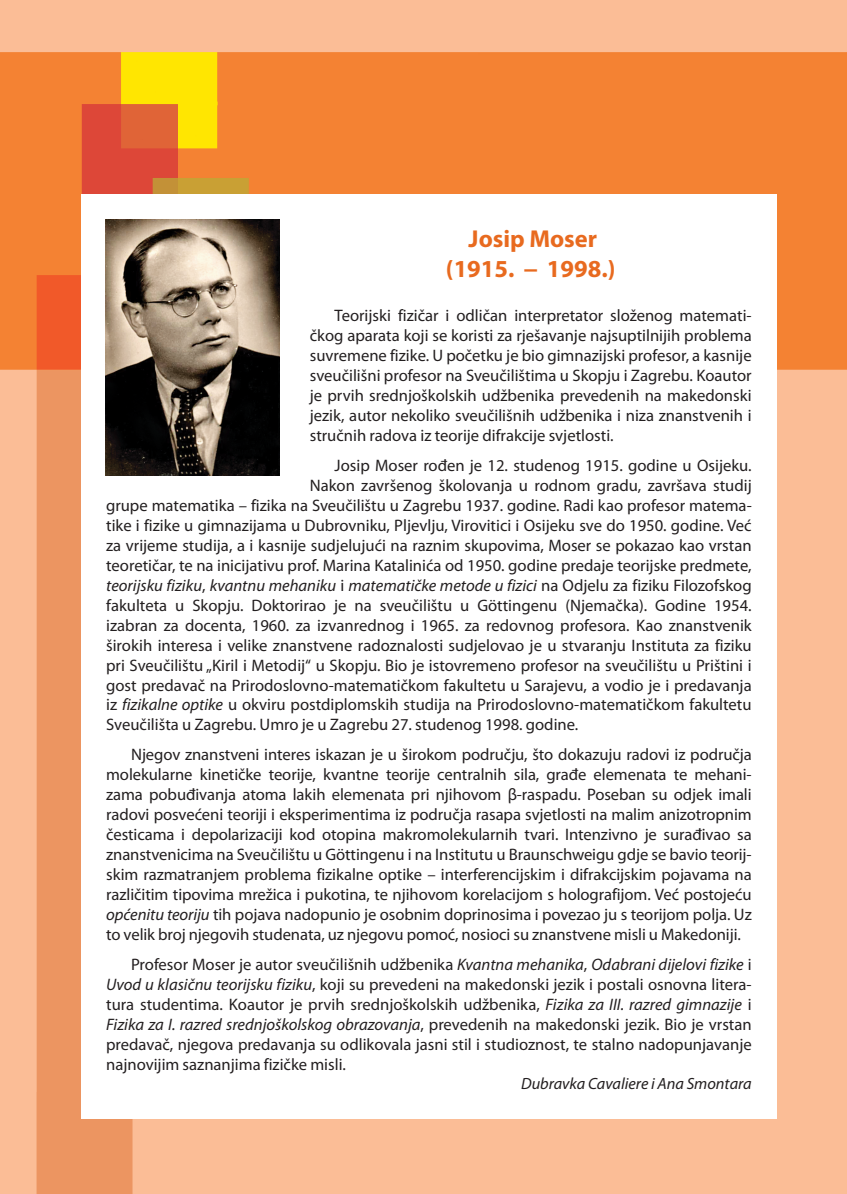
<style>
.page{position:relative;width:847px;height:1194px;background:#fff}
.page>*{position:absolute;margin:0;border:0;box-sizing:border-box;transform-origin:0 0}
.t1{font:700 24.5px/29.4px "Myriad Pro";color:#e86a1f;text-align:center}
.t2{font:16.62px/19.9px "Myriad Pro";color:#231f20;text-align:justify}
.t3{font:italic 16.62px "Myriad Pro";color:#231f20}
.t4{font:italic 16.28px "Myriad Pro";color:#231f20}
.s1{font-style:normal}
.s2{font-style:italic}
</style>
<div class="page">
<img style="left:0;top:0;width:846px;height:1193px">
<div style="left:81px;top:194px;width:695px;height:924px;background:#fff"></div>
<img style="left:106px;top:219px;width:174px;height:257px">
<h1 class="t1" style="left:446px;top:226px;width:171px">Josip Moser (1915. − 1998.)</h1>
<p class="t2" style="left:309px;top:307px;width:443px;text-indent:25px">Teorijski fizičar i odličan interpretator složenog matemati&shy;čkog aparata koji se koristi za rješavanje najsuptilnijih problema suvremene fizike. U početku je bio gimnazijski profesor, a kasnije sveučilišni profesor na Sveučilištima u Skopju i Zagrebu. Koautor je prvih srednjoškolskih udžbenika prevedenih na makedonski jezik, autor nekoliko sveučilišnih udžbenika i niza znanstvenih i stručnih radova iz teorije difrakcije svjetlosti.</p>
<p class="t2" style="left:334px;top:456px;width:418px">Josip Moser rođen je 12. studenog 1915. godine u Osijeku.</p>
<p class="t2" style="left:309px;top:476px;width:443px">Nakon završenog školovanja u rodnom gradu, završava studij</p>
<p class="t2" style="left:106px;top:496px;width:646px">grupe matematika – fizika na Sveučilištu u Zagrebu 1937. godine. Radi kao profesor matema-</p>
<p class="t2" style="left:106px;top:516px;width:646px">tike i fizike u gimnazijama u Dubrovniku, Pljevlju, Virovitici i Osijeku sve do 1950. godine. Već</p>
<p class="t2" style="left:106px;top:536px;width:646px">za vrijeme studija, a i kasnije sudjelujući na raznim skupovima, Moser se pokazao kao vrstan</p>
<p class="t2" style="left:106px;top:556px;width:646px">teoretičar, te na inicijativu prof. Marina Katalinića od 1950. godine predaje teorijske predmete,</p>
<p class="t3" style="left:106px;top:579px;width:646px">teorijsku fiziku<span class="s1">,</span> kvantnu mehaniku <span class="s1">i</span> matematičke metode u fizici <span class="s1">na Odjelu za fiziku Filozofskog</span></p>
<p class="t2" style="left:106px;top:596px;width:646px">fakulteta u Skopju. Doktorirao je na sveučilištu u Göttingenu (Njemačka). Godine 1954.</p>
<p class="t2" style="left:106px;top:616px;width:646px">izabran za docenta, 1960. za izvanrednog i 1965. za redovnog profesora. Kao znanstvenik</p>
<p class="t2" style="left:106px;top:636px;width:646px">širokih interesa i velike znanstvene radoznalosti sudjelovao je u stvaranju Instituta za fiziku</p>
<p class="t2" style="left:106px;top:656px;width:646px">pri Sveučilištu „Kiril i Metodij“ u Skopju. Bio je istovremeno profesor na sveučilištu u Prištini i</p>
<p class="t2" style="left:106px;top:676px;width:646px">gost predavač na Prirodoslovno-matematičkom fakultetu u Sarajevu, a vodio je i predavanja</p>
<p class="t2" style="left:106px;top:696px;width:646px">iz <span class="s2">fizikalne optike</span> u okviru postdiplomskih studija na Prirodoslovno-matematičkom fakultetu</p>
<p class="t2" style="left:106px;top:716px;width:473px">Sveučilišta u Zagrebu. Umro je u Zagrebu 27. studenog 1998. godine.</p>
<p class="t2" style="left:106px;top:746px;width:647px;text-indent:25px">Njegov znanstveni interes iskazan je u širokom području, što dokazuju radovi iz područja molekularne kinetičke teorije, kvantne teorije centralnih sila, građe elemenata te mehani&shy;zama pobuđivanja atoma lakih elemenata pri njihovom β-raspadu. Poseban su odjek imali radovi posvećeni teoriji i eksperimentima iz područja rasapa svjetlosti na malim anizotropnim česticama i depolarizaciji kod otopina makromolekularnih tvari. Intenzivno je surađivao sa znanstvenicima na Sveučilištu u Göttingenu i na Institutu u Braunschweigu gdje se bavio teorij&shy;skim razmatranjem problema fizikalne optike – interferencijskim i difrakcijskim pojavama na različitim tipovima mrežica i pukotina, te njihovom korelacijom s holografijom. Već postojeću <span class="s2">općenitu teoriju</span> tih pojava nadopunio je osobnim doprinosima i povezao ju s teorijom polja. Uz to velik broj njegovih studenata, uz njegovu pomoć, nosioci su znanstvene misli u Makedoniji.</p>
<p class="t2" style="left:106px;top:955px;width:646px;text-indent:25px">Profesor Moser je autor sveučilišnih udžbenika <span class="s2">Kvantna mehanika</span>, <span class="s2">Odabrani dijelovi fizike</span> i <span class="s2">Uvod u klasičnu teorijsku fiziku</span>, koji su prevedeni na makedonski jezik i postali osnovna litera&shy;tura studentima. Koautor je prvih srednjoškolskih udžbenika, <span class="s2">Fizika za III. razred gimnazije</span> i <span class="s2">Fizika za I. razred srednjoškolskog obrazovanja</span>, prevedenih na makedonski jezik. Bio je vrstan predavač, njegova predavanja su odlikovala jasni stil i studioznost, te stalno nadopunjavanje najnovijim saznanjima fizičke misli.</p>
<p class="t4" style="left:521px;top:1077px;width:232px">Dubravka Cavaliere i Ana Smontara</p>
</div>
